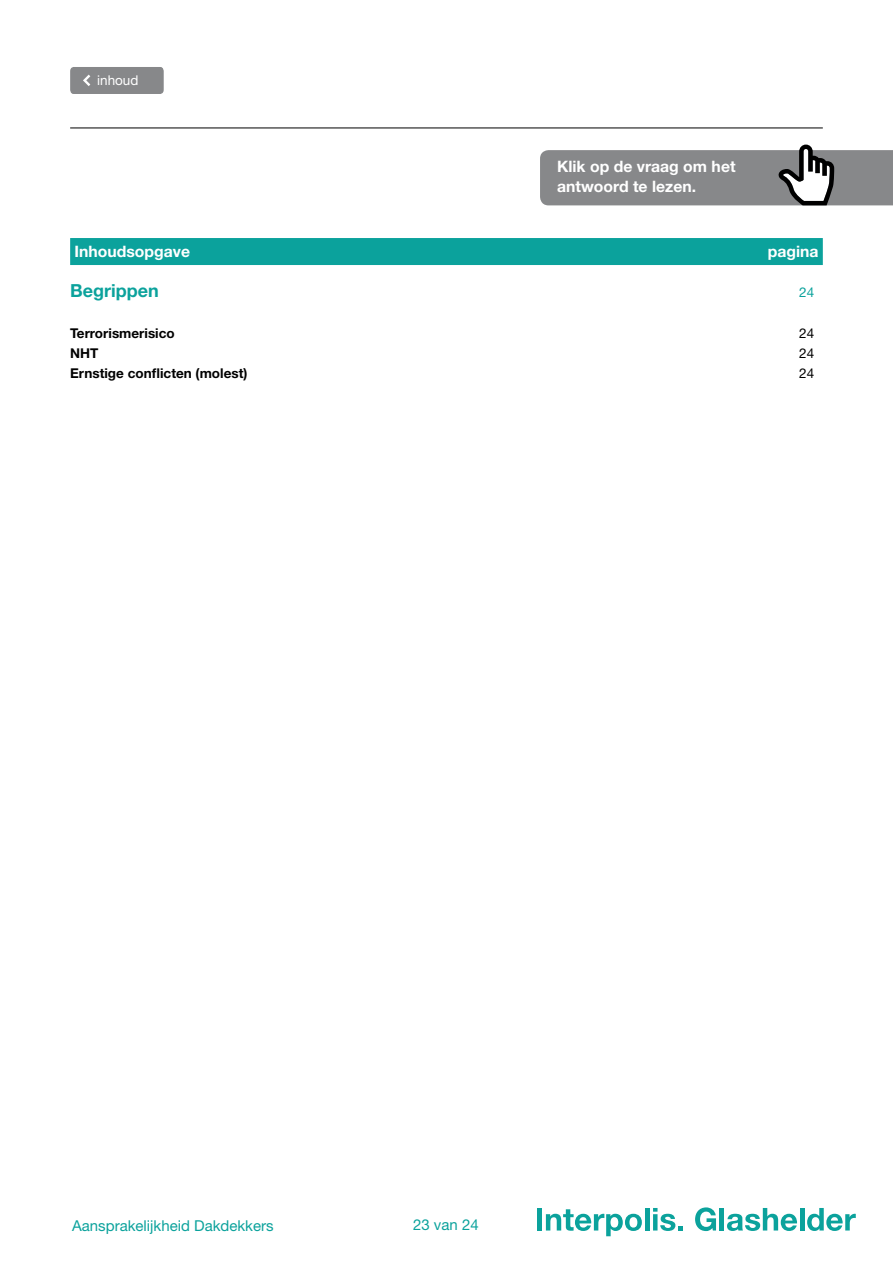
<style>
.page{position:relative;width:893px;height:1263px;background:#fff}
.page>*{position:absolute;margin:0;border:0;box-sizing:border-box;transform-origin:0 0}
.t1{font:700 18px "Helvetica Neue LT Std";color:#0ba29c}
.t2{font:700 15.75px/20.2px "Helvetica Neue LT Std";color:#fff}
.t3{font:15px "Helvetica Neue LT Std";color:#0ba29c}
.t4{font:700 13.5px "Helvetica Neue LT Std";color:#000}
.t5{font:13.5px "Helvetica Neue LT Std";color:#fff}
.t6{font:13.5px "Helvetica Neue LT Std";color:#000}
.t7{font:13.5px "Helvetica Neue LT Std";color:#0ba29c}
</style>
<div class="page">
<hr style="left:70px;top:128px;width:753px;height:1px;background:#000">
<div style="left:537px;top:1208px;width:5px;height:22px;background:#0ba29c"></div>
<svg style="left:546px;top:1209px;width:96px;height:27px"></svg>
<hr style="left:645px;top:1208px;width:4px;height:22px;background:#0ba29c">
<svg style="left:653px;top:1208px;width:30px;height:23px"></svg>
<svg style="left:695px;top:1207px;width:21px;height:24px"></svg>
<hr style="left:720px;top:1208px;width:4px;height:22px;background:#0ba29c">
<svg style="left:727px;top:1208px;width:70px;height:23px"></svg>
<hr style="left:800px;top:1208px;width:4px;height:22px;background:#0ba29c">
<svg style="left:807px;top:1208px;width:49px;height:23px"></svg>
<div style="left:70px;top:67px;width:94px;height:27px;background:#87888a"></div>
<svg style="left:540px;top:145px;width:353px;height:60px;background:#909193"></svg>
<div style="left:70px;top:238px;width:753px;height:27px;background:#0ba29c"></div>
<p class="t5" style="left:97px;top:72px;width:43px">inhoud</p>
<p class="t2" style="left:557px;top:156px;width:180px">Klik op de vraag om het antwoord te lezen.</p>
<p class="t2" style="left:74px;top:240px;width:117px">Inhoudsopgave</p>
<p class="t2" style="left:768px;top:240px;width:52px">pagina</p>
<p class="t1" style="left:70px;top:279px;width:90px">Begrippen</p>
<p class="t7" style="left:799px;top:284px;width:17px">24</p>
<p class="t4" style="left:70px;top:324px;width:106px">Terrorismerisico</p>
<p class="t6" style="left:799px;top:325px;width:17px">24</p>
<p class="t4" style="left:70px;top:345px;width:30px">NHT</p>
<p class="t6" style="left:799px;top:345px;width:17px">24</p>
<p class="t4" style="left:70px;top:365px;width:179px">Ernstige conflicten (molest)</p>
<p class="t6" style="left:799px;top:365px;width:17px">24</p>
<p class="t3" style="left:72px;top:1216px;width:203px">Aansprakelijkheid Dakdekkers</p>
<p class="t3" style="left:413px;top:1216px;width:67px">23 van 24</p>
</div>
